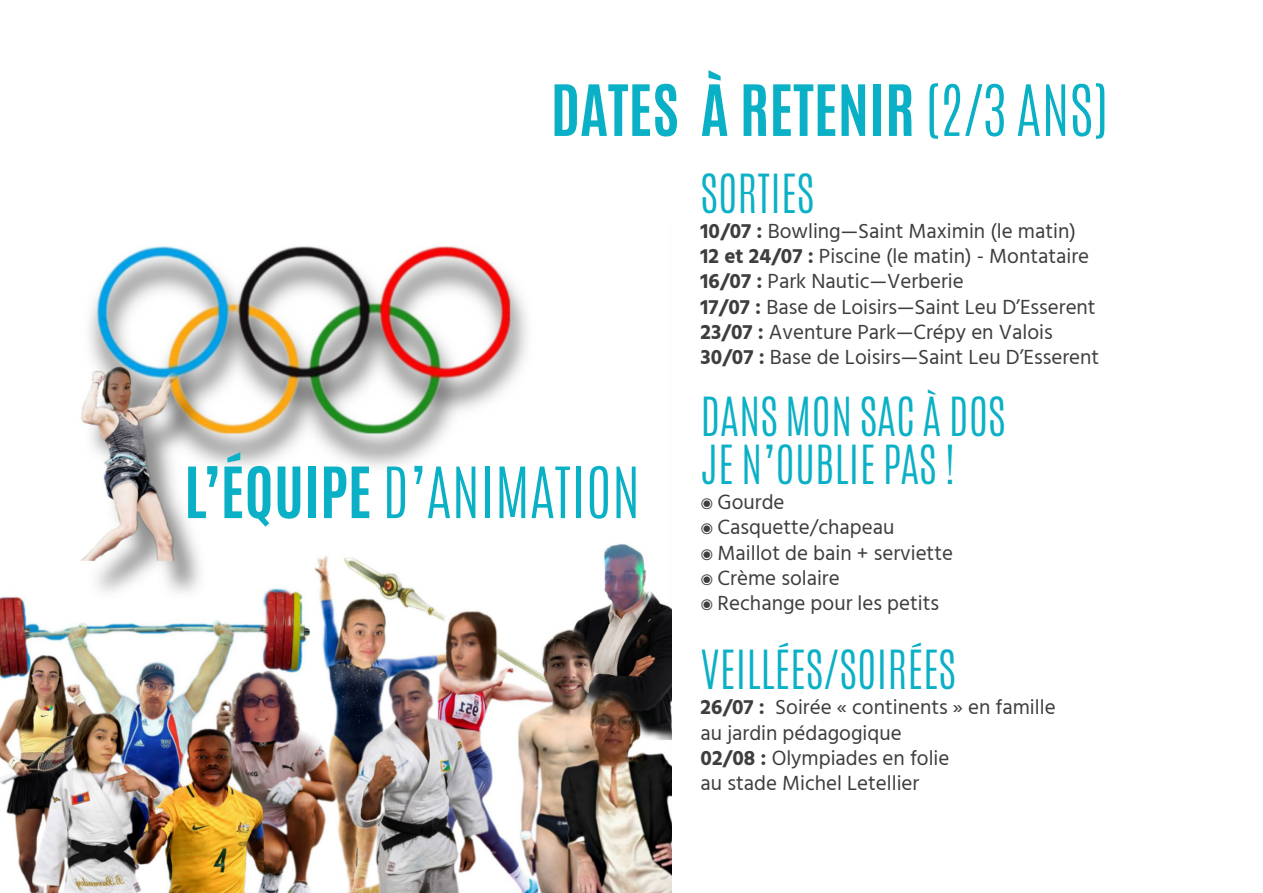
<style>
.page{position:relative;width:1263px;height:893px;background:#fff}
.page>*{position:absolute;margin:0;border:0;box-sizing:border-box;transform-origin:0 0}
.t1{font:700 60px "Antonio";color:#0ab0c5}
.t2{font:300 60px "Antonio";color:#0ab0c5}
.t3{font:300 45px "Antonio";color:#0ab0c5}
.t4{font:21px "Hind";color:#3e3e3f}
.s1{font-weight:300}
.s2{font-weight:700}
</style>
<div class="page">
<img style="left:0;top:246px;width:671px;height:647px">
<p class="t1" style="left:551px;top:65px;width:559px">DATES À RETENIR <span class="s1">(2/3 ANS)</span></p>
<p class="t3" style="left:701px;top:161px;width:115px">SORTIES</p>
<p class="t4" style="left:701px;top:217px;width:377px"><span class="s2">10/07 :</span> Bowling—Saint Maximin (le matin)</p>
<p class="t4" style="left:701px;top:242px;width:390px"><span class="s2">12 et 24/07 :</span> Piscine (le matin) - Montataire</p>
<p class="t4" style="left:701px;top:267px;width:265px"><span class="s2">16/07 :</span> Park Nautic—Verberie</p>
<p class="t4" style="left:701px;top:293px;width:397px"><span class="s2">17/07 :</span> Base de Loisirs—Saint Leu D’Esserent</p>
<p class="t4" style="left:701px;top:318px;width:354px"><span class="s2">23/07 :</span> Aventure Park—Crépy en Valois</p>
<p class="t4" style="left:701px;top:343px;width:400px"><span class="s2">30/07 :</span> Base de Loisirs—Saint Leu D’Esserent</p>
<p class="t3" style="left:701px;top:385px;width:307px">DANS MON SAC À DOS</p>
<p class="t3" style="left:701px;top:433px;width:257px">JE N’OUBLIE PAS !</p>
<p class="t4" style="left:701px;top:488px;width:85px">◉ Gourde</p>
<p class="t4" style="left:701px;top:513px;width:195px">◉ Casquette/chapeau</p>
<p class="t4" style="left:701px;top:539px;width:254px">◉ Maillot de bain + serviette</p>
<p class="t4" style="left:701px;top:564px;width:141px">◉ Crème solaire</p>
<p class="t4" style="left:701px;top:589px;width:240px">◉ Rechange pour les petits</p>
<p class="t3" style="left:701px;top:638px;width:257px">VEILLÉES/SOIRÉES</p>
<p class="t4" style="left:701px;top:693px;width:356px"><span class="s2">26/07 :</span> Soirée « continents » en famille</p>
<p class="t4" style="left:701px;top:719px;width:203px">au jardin pédagogique</p>
<p class="t4" style="left:701px;top:744px;width:250px"><span class="s2">02/08 :</span> Olympiades en folie</p>
<p class="t4" style="left:701px;top:769px;width:220px">au stade Michel Letellier</p>
<p class="t2" style="left:184px;top:449px;width:457px"><span class="s2">L’ÉQUIPE</span> D’ANIMATION</p>
</div>
